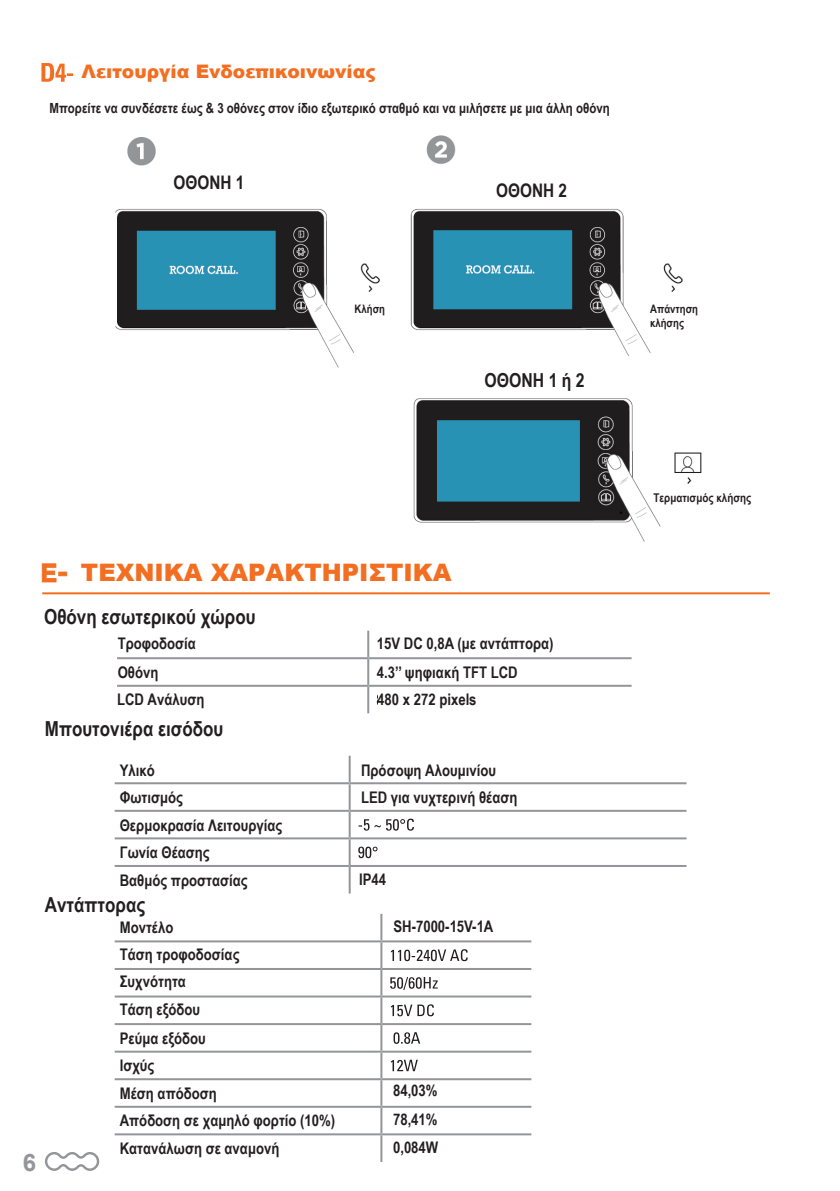
<style>
.page{position:relative;width:840px;height:1191px;background:#fff}
.page>*{position:absolute;margin:0;border:0;box-sizing:border-box;transform-origin:0 0}
.t1{font:900 24px "Arial";color:#f36e21}
.t2{font:700 24px "Arial";color:#939598}
.t3{font:700 20.6px "Arial Narrow";color:#231f20}
.t4{font:700 19.2px "Arial Narrow";color:#231f20}
.t5{font:900 18.6px "Arial";color:#f36e21}
.t6{font:700 18.6px "Arial Narrow";color:#231f20}
.t7{font:700 16px/27.2px "Arial Narrow";color:#231f20}
.t8{font:700 14px "Arial Narrow";color:#231f20}
.t9{font:700 12px "Arial Narrow";color:#231f20}
.t10{font:700 11.6px/14px "Arial Narrow";color:#231f20}
</style>
<div class="page">
<hr style="left:348px;top:755px;width:2px;height:27px;background:#939598">
<hr style="left:115px;top:782px;width:234px;height:2px;background:#939598">
<hr style="left:349px;top:782px;width:337px;height:2px;background:#939598">
<hr style="left:348px;top:784px;width:2px;height:26px;background:#939598">
<hr style="left:115px;top:810px;width:234px;height:2px;background:#939598">
<hr style="left:349px;top:810px;width:337px;height:2px;background:#939598">
<hr style="left:348px;top:812px;width:2px;height:25px;background:#939598">
<hr style="left:348px;top:839px;width:2px;height:26px;background:#939598">
<hr style="left:115px;top:865px;width:234px;height:2px;background:#939598">
<hr style="left:349px;top:865px;width:337px;height:2px;background:#939598">
<hr style="left:348px;top:867px;width:2px;height:26px;background:#939598">
<hr style="left:115px;top:837px;width:234px;height:2px;background:#939598">
<hr style="left:349px;top:837px;width:337px;height:2px;background:#939598">
<svg style="left:358px;top:818px;width:55px;height:12px"></svg>
<svg style="left:358px;top:846px;width:19px;height:12px"></svg>
<svg style="left:41px;top:63px;width:33px;height:19px"></svg>
<svg style="left:42px;top:563px;width:26px;height:20px"></svg>
<hr style="left:367px;top:630px;width:2px;height:27px;background:#939598">
<hr style="left:117px;top:657px;width:251px;height:2px;background:#939598">
<hr style="left:368px;top:657px;width:263px;height:2px;background:#939598">
<hr style="left:367px;top:659px;width:2px;height:26px;background:#939598">
<hr style="left:117px;top:685px;width:251px;height:2px;background:#939598">
<hr style="left:368px;top:685px;width:263px;height:2px;background:#939598">
<hr style="left:367px;top:687px;width:2px;height:26px;background:#939598">
<svg style="left:376px;top:694px;width:2px;height:11px"></svg>
<hr style="left:42px;top:592px;width:727px;height:2px;background:#f36e21">
<hr style="left:380px;top:914px;width:2px;height:26px;background:#939598">
<hr style="left:115px;top:940px;width:266px;height:2px;background:#939598">
<hr style="left:381px;top:940px;width:150px;height:2px;background:#939598">
<hr style="left:380px;top:942px;width:2px;height:26px;background:#939598">
<hr style="left:115px;top:968px;width:266px;height:2px;background:#939598">
<hr style="left:381px;top:968px;width:150px;height:2px;background:#939598">
<hr style="left:380px;top:970px;width:2px;height:25px;background:#939598">
<hr style="left:115px;top:995px;width:266px;height:2px;background:#939598">
<hr style="left:381px;top:995px;width:150px;height:2px;background:#939598">
<hr style="left:380px;top:997px;width:2px;height:26px;background:#939598">
<hr style="left:115px;top:1023px;width:266px;height:2px;background:#939598">
<hr style="left:381px;top:1023px;width:150px;height:2px;background:#939598">
<hr style="left:380px;top:1025px;width:2px;height:25px;background:#939598">
<hr style="left:115px;top:1050px;width:266px;height:2px;background:#939598">
<hr style="left:381px;top:1050px;width:150px;height:2px;background:#939598">
<hr style="left:380px;top:1052px;width:2px;height:26px;background:#939598">
<hr style="left:115px;top:1078px;width:266px;height:2px;background:#939598">
<hr style="left:381px;top:1078px;width:150px;height:2px;background:#939598">
<hr style="left:380px;top:1080px;width:2px;height:25px;background:#939598">
<hr style="left:115px;top:1105px;width:266px;height:2px;background:#939598">
<hr style="left:381px;top:1105px;width:150px;height:2px;background:#939598">
<hr style="left:380px;top:1107px;width:2px;height:26px;background:#939598">
<hr style="left:115px;top:1133px;width:266px;height:2px;background:#939598">
<hr style="left:381px;top:1133px;width:150px;height:2px;background:#939598">
<hr style="left:380px;top:1135px;width:2px;height:26px;background:#939598">
<svg style="left:390px;top:949px;width:77px;height:12px"></svg>
<svg style="left:390px;top:977px;width:47px;height:13px"></svg>
<svg style="left:390px;top:1004px;width:43px;height:12px"></svg>
<svg style="left:393px;top:1032px;width:27px;height:12px"></svg>
<svg style="left:390px;top:1059px;width:27px;height:12px"></svg>
<img style="left:115px;top:135px;width:568px;height:233px">
<img style="left:404px;top:356px;width:298px;height:186px">
<svg style="left:45px;top:1152px;width:54px;height:18px"></svg>
<p class="t5" style="left:81px;top:58px;width:295px">Λειτουργία Eνδοεπικοινωνίας</p>
<p class="t8" style="left:49px;top:98px;width:561px">Mπορείτε να συνδέσετε έως &amp; 3 οθόνες στον ίδιο εξωτερικό σταθμό και να μιλήσετε με μια άλλη οθόνη</p>
<p class="t6" style="left:173px;top:168px;width:72px">ΟΘΟΝΗ 1</p>
<p class="t6" style="left:496px;top:176px;width:72px">ΟΘΟΝΗ 2</p>
<p class="t10" style="left:354px;top:302px;width:32px">Κλήση</p>
<p class="t10" style="left:649px;top:302px;width:50px">Απάντηση κλήσης</p>
<p class="t4" style="left:484px;top:366px;width:102px">ΟΘΟΝΗ 1 ή 2</p>
<h1 class="t1" style="left:81px;top:555px;width:372px">ΤΕΧΝΙΚΑ ΧΑΡΑΚΤΗΡΙΣΤΙΚΑ</h1>
<p class="t3" style="left:44px;top:601px;width:213px">Oθόνη εσωτερικού χώρου</p>
<p class="t7" style="left:118px;top:628px;width:80px;line-height:29.2px">Τροφοδοσία<br>Οθόνη</p>
<p class="t7" style="left:377px;top:628px;width:178px;line-height:29.2px">15V DC 0,8A (με αντάπτορα)<br>4.3’’ ψηφιακή TFT LCD</p>
<p class="t7" style="left:117px;top:685px;width:89px">LCD Ανάλυση</p>
<p class="t7" style="left:377px;top:685px;width:101px">480 x 272 pixels</p>
<p class="t3" style="left:45px;top:713px;width:180px">Μπουτονιέρα εισόδου</p>
<h1 class="t2" style="left:23px;top:1145px;width:15px">6</h1>
<p class="t7" style="left:120px;top:756px;width:164px">Υλικό<br>Φωτισμός<br>Θερμοκρασία Λειτουργίας<br>Γωνία Θέασης<br>Βαθμός προστασίας</p>
<p class="t7" style="left:120px;top:913px;width:121px">Μοντέλο<br>Τάση τροφοδοσίας<br>Συχνότητα<br>Τάση εξόδου</p>
<p class="t7" style="left:120px;top:1023px;width:217px">Ρεύμα εξόδου<br>Ισχύς<br>Μέση απόδοση<br>Απόδοση σε χαμηλό φορτίο (10%)</p>
<p class="t3" style="left:45px;top:888px;width:102px">Αντάπτορας</p>
<p class="t7" style="left:120px;top:1134px;width:161px">Κατανάλωση σε αναμονή</p>
<p class="t7" style="left:361px;top:756px;width:158px">Πρόσοψη Αλουμινίου<br>LED για νυχτερινή θέαση</p>
<p class="t7" style="left:359px;top:865px;width:28px">IP44</p>
<p class="t7" style="left:393px;top:912px;width:101px">SH-7000-15V-1A</p>
<p class="t7" style="left:393px;top:1076px;width:47px;line-height:28px;text-align:justify">84,03% 78,41% 0,084W</p>
<p class="t9" style="left:653px;top:489px;width:99px">Τερματισμός κλήσης</p>
</div>
